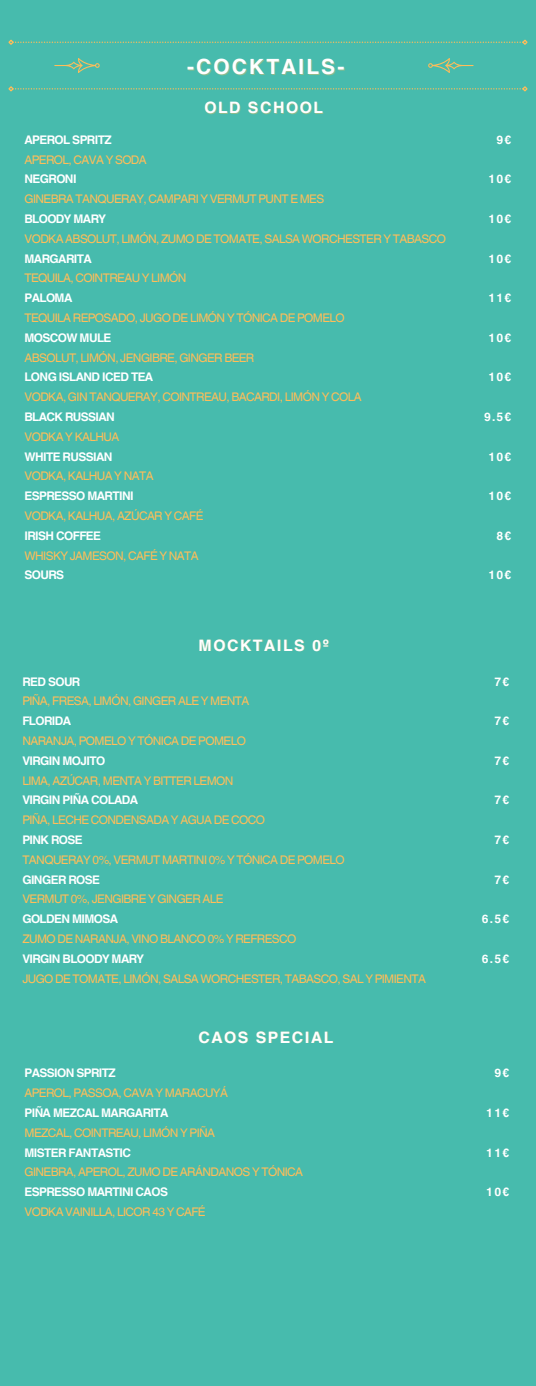
<style>
.page{position:relative;width:536px;height:1386px;background:#47bbad}
.page>*{position:absolute;margin:0;border:0;box-sizing:border-box;transform-origin:0 0}
.t1{font:700 21px "Helvetica World";letter-spacing:.1em;color:#fff}
.t2{font:700 15.75px "Helvetica World";letter-spacing:.1em;color:#fff}
.t3{font:11.9px "Helvetica World";letter-spacing:-.05em;color:#ffbd59}
.t4{font:700 11.9px "Helvetica World";letter-spacing:-.05em;color:#fff}
</style>
<div class="page">
<svg style="left:428px;top:58px;width:45px;height:14px"></svg>
<svg style="left:54px;top:58px;width:46px;height:14px"></svg>
<svg style="left:8px;top:39px;width:520px;height:6px"></svg>
<svg style="left:8px;top:86px;width:520px;height:6px"></svg>
<p class="t1" style="left:187px;top:49px;width:159px">-COCKTAILS-</p>
<h3 class="t2" style="left:204px;top:94px;width:120px">OLD SCHOOL</h3>
<h1 class="t4" style="left:24px;top:130px;width:89px">APEROL SPRITZ</h1>
<p class="t3" style="left:24px;top:152px;width:124px">APEROL, CAVA Y SODA</p>
<h2 class="t4" style="left:24px;top:169px;width:54px">NEGRONI</h2>
<p class="t3" style="left:24px;top:192px;width:301px">GINEBRA TANQUERAY, CAMPARI Y VERMUT PUNT E MES</p>
<p class="t4" style="left:24px;top:209px;width:83px">BLOODY MARY</p>
<p class="t3" style="left:24px;top:232px;width:423px">VODKA ABSOLUT, LIMÓN, ZUMO DE TOMATE, SALSA WORCHESTER Y TABASCO</p>
<p class="t4" style="left:24px;top:249px;width:69px">MARGARITA</p>
<p class="t3" style="left:24px;top:271px;width:163px">TEQUILA, COINTREAU Y LIMÓN</p>
<p class="t4" style="left:24px;top:288px;width:49px">PALOMA</p>
<p class="t3" style="left:24px;top:311px;width:321px">TEQUILA REPOSADO, JUGO DE LIMÓN Y TÓNICA DE POMELO</p>
<p class="t4" style="left:24px;top:328px;width:88px">MOSCOW MULE</p>
<p class="t3" style="left:24px;top:350px;width:231px">ABSOLUT, LIMÓN, JENGIBRE, GINGER BEER</p>
<p class="t4" style="left:24px;top:367px;width:130px">LONG ISLAND ICED TEA</p>
<p class="t3" style="left:24px;top:390px;width:338px">VODKA, GIN TANQUERAY, COINTREAU, BACARDI, LIMÓN Y COLA</p>
<p class="t4" style="left:24px;top:407px;width:92px">BLACK RUSSIAN</p>
<p class="t3" style="left:24px;top:430px;width:96px">VODKA Y KALHUA</p>
<p class="t4" style="left:24px;top:447px;width:89px">WHITE RUSSIAN</p>
<p class="t3" style="left:24px;top:469px;width:131px">VODKA, KALHUA Y NATA</p>
<p class="t4" style="left:24px;top:486px;width:111px">ESPRESSO MARTINI</p>
<p class="t3" style="left:24px;top:509px;width:180px">VODKA, KALHUA, AZÚCAR Y CAFÉ</p>
<p class="t4" style="left:24px;top:526px;width:78px">IRISH COFFEE</p>
<p class="t3" style="left:24px;top:548px;width:176px">WHISKY JAMESON, CAFÉ Y NATA</p>
<p class="t4" style="left:24px;top:565px;width:41px">SOURS</p>
<h3 class="t2" style="left:198px;top:632px;width:132px">MOCKTAILS 0º</h3>
<h3 class="t4" style="left:22px;top:672px;width:60px">RED SOUR</h3>
<h3 class="t3" style="left:22px;top:694px;width:228px">PIÑA, FRESA, LIMÓN, GINGER ALE Y MENTA</h3>
<p class="t4" style="left:22px;top:711px;width:50px">FLORIDA</p>
<p class="t3" style="left:22px;top:734px;width:225px">NARANJA, POMELO Y TÓNICA DE POMELO</p>
<p class="t4" style="left:22px;top:751px;width:84px">VIRGIN MOJITO</p>
<p class="t3" style="left:22px;top:773px;width:212px">LIMA, AZÚCAR, MENTA Y BITTER LEMON</p>
<p class="t4" style="left:22px;top:791px;width:117px">VIRGIN PIÑA COLADA</p>
<p class="t3" style="left:22px;top:813px;width:244px">PIÑA, LECHE CONDENSADA Y AGUA DE COCO</p>
<p class="t4" style="left:22px;top:830px;width:62px">PINK ROSE</p>
<p class="t3" style="left:22px;top:853px;width:324px">TANQUERAY 0%, VERMUT MARTINI 0% Y TÓNICA DE POMELO</p>
<p class="t4" style="left:22px;top:870px;width:79px">GINGER ROSE</p>
<p class="t3" style="left:22px;top:892px;width:203px">VERMUT 0%, JENGIBRE Y GINGER ALE</p>
<p class="t4" style="left:22px;top:909px;width:97px">GOLDEN MIMOSA</p>
<p class="t3" style="left:22px;top:932px;width:275px">ZUMO DE NARANJA, VINO BLANCO 0% Y REFRESCO</p>
<p class="t4" style="left:22px;top:949px;width:123px">VIRGIN BLOODY MARY</p>
<p class="t3" style="left:22px;top:971px;width:405px">JUGO DE TOMATE, LIMÓN, SALSA WORCHESTER, TABASCO, SAL Y PIMIENTA</p>
<h3 class="t2" style="left:198px;top:1024px;width:136px">CAOS SPECIAL</h3>
<h3 class="t4" style="left:24px;top:1063px;width:93px">PASSION SPRITZ</h3>
<h2 class="t3" style="left:24px;top:1086px;width:205px">APEROL, PASSOA, CAVA Y MARACUYÁ</h2>
<p class="t4" style="left:24px;top:1103px;width:145px">PIÑA MEZCAL MARGARITA</p>
<p class="t3" style="left:24px;top:1126px;width:192px">MEZCAL, COINTREAU, LIMÓN Y PIÑA</p>
<p class="t4" style="left:24px;top:1143px;width:108px">MISTER FANTASTIC</p>
<p class="t3" style="left:24px;top:1165px;width:280px">GINEBRA, APEROL, ZUMO DE ARÁNDANOS Y TÓNICA</p>
<p class="t4" style="left:24px;top:1182px;width:145px">ESPRESSO MARTINI CAOS</p>
<p class="t3" style="left:24px;top:1205px;width:182px">VODKA VAINILLA, LICOR 43 Y CAFÉ</p>
<p class="t4" style="left:496px;top:130px;width:16px">9€</p>
<p class="t4" style="left:488px;top:169px;width:24px">10€</p>
<p class="t4" style="left:488px;top:209px;width:24px">10€</p>
<h2 class="t4" style="left:488px;top:249px;width:24px">10€</h2>
<h3 class="t4" style="left:488px;top:288px;width:24px">11€</h3>
<h3 class="t4" style="left:488px;top:328px;width:24px">10€</h3>
<h3 class="t4" style="left:488px;top:367px;width:24px">10€</h3>
<h3 class="t4" style="left:484px;top:407px;width:29px">9.5€</h3>
<h3 class="t4" style="left:488px;top:447px;width:24px">10€</h3>
<h3 class="t4" style="left:488px;top:486px;width:24px">10€</h3>
<h3 class="t4" style="left:496px;top:526px;width:16px">8€</h3>
<h3 class="t4" style="left:488px;top:565px;width:24px">10€</h3>
<p class="t4" style="left:494px;top:672px;width:16px">7€</p>
<p class="t4" style="left:494px;top:711px;width:16px">7€</p>
<h3 class="t4" style="left:494px;top:751px;width:16px">7€</h3>
<h3 class="t4" style="left:494px;top:791px;width:16px">7€</h3>
<h3 class="t4" style="left:494px;top:830px;width:16px">7€</h3>
<h3 class="t4" style="left:494px;top:870px;width:16px">7€</h3>
<h3 class="t4" style="left:481px;top:909px;width:29px">6.5€</h3>
<h3 class="t4" style="left:481px;top:949px;width:29px">6.5€</h3>
<p class="t4" style="left:494px;top:1063px;width:16px">9€</p>
<p class="t4" style="left:486px;top:1103px;width:24px">11€</p>
<h3 class="t4" style="left:486px;top:1143px;width:24px">11€</h3>
<h3 class="t4" style="left:486px;top:1182px;width:24px">10€</h3>
</div>
